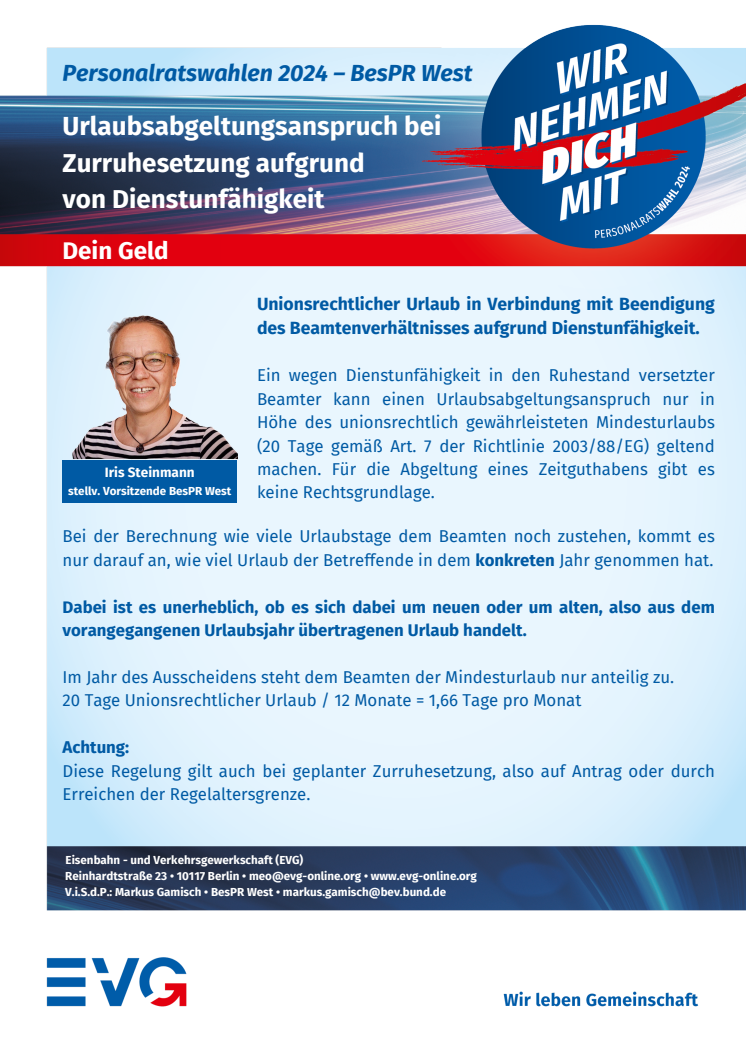
<style>
.page{position:relative;width:746px;height:1054px;background:#fff}
.page>*{position:absolute;margin:0;border:0;box-sizing:border-box;transform-origin:0 0}
.t1{font:700 26px/36.3px "Fira Sans";color:#fff}
.t2{font:700 24.16px "Fira Sans";color:#fff}
.t3{font:italic 700 23.2px "Fira Sans";color:#005aa4}
.t4{font:700 17.6px/24.6px "Fira Sans";color:#005aa4}
.t5{font:16.8px/23.4px "Fira Sans";color:#005aa4}
.t6{font:700 16.8px/23.4px "Fira Sans";color:#005aa4}
.t7{font:700 13.6px "Fira Sans";color:#fff}
.t8{font:700 11.6px "Fira Sans";color:#fff}
.s1{font-weight:700}
</style>
<div class="page">
<img style="left:0;top:24px;width:745px;height:983px">
<img style="left:62px;top:293px;width:175px;height:167px">
<div style="left:62px;top:460px;width:175px;height:43px;background:#005aa4"></div>
<h3 class="t3" style="left:62px;top:59px;width:411px">Personalratswahlen 2024 – BesPR West</h3>
<h4 class="t1" style="left:62px;top:108px;width:380px">Urlaubsabgeltungsanspruch bei<br>Zurruhesetzung aufgrund<br>von Dienstunfähigkeit</h4>
<h4 class="t2" style="left:62px;top:236px;width:108px">Dein Geld</h4>
<h1 class="t7" style="left:105px;top:465px;width:91px">Iris Steinmann</h1>
<h1 class="t8" style="left:68px;top:484px;width:165px">stellv. Vorsitzende BesPR West</h1>
<p class="t4" style="left:257px;top:291px;width:459px">Unionsrechtlicher Urlaub in Verbindung mit Beendigung des Beamtenverhältnisses aufgrund Dienstunfähigkeit.</p>
<p class="t5" style="left:257px;top:364px;width:459px;text-align:justify">Ein wegen Dienstunfähigkeit in den Ruhestand versetzter Beamter kann einen Urlaubsabgeltungsanspruch nur in Höhe des unionsrechtlich gewährleisteten Mindesturlaubs (20 Tage gemäß Art. 7 der Richtlinie 2003/88/EG) geltend machen. Für die Abgeltung eines Zeitguthabens gibt es keine Rechtsgrundlage.</p>
<h3 class="t5" style="left:62px;top:525px;width:653px">Bei der Berechnung wie viele Urlaubstage dem Beamten noch zustehen, kommt es nur darauf an, wie viel Urlaub der Betreffende in dem <span class="s1">konkreten</span> Jahr genommen hat.</h3>
<h4 class="t6" style="left:62px;top:595px;width:653px">Dabei ist es unerheblich, ob es sich dabei um neuen oder um alten, also aus dem vorangegangenen Urlaubsjahr übertragenen Urlaub handelt.</h4>
<h4 class="t5" style="left:62px;top:665px;width:613px">Im Jahr des Ausscheidens steht dem Beamten der Mindesturlaub nur anteilig zu.<br>20 Tage Unionsrechtlicher Urlaub / 12 Monate = 1,66 Tage pro Monat</h4>
<p class="t5" style="left:62px;top:735px;width:653px"><span class="s1">Achtung:<br></span>Diese Regelung gilt auch bei geplanter Zurruhesetzung, also auf Antrag oder durch<br>Erreichen der Regelaltersgrenze.</p>
<p class="t8" style="left:66px;top:853px;width:239px">Eisenbahn - und Verkehrsgewerkschaft (EVG)</p>
<p class="t8" style="left:65px;top:869px;width:413px">Reinhardtstraße 23 • 10117 Berlin • meo@evg-online.org • www.evg-online.org</p>
<p class="t8" style="left:65px;top:885px;width:382px">V.i.S.d.P.: Markus Gamisch • BesPR West • markus.gamisch@bev.bund.de</p>
</div>
